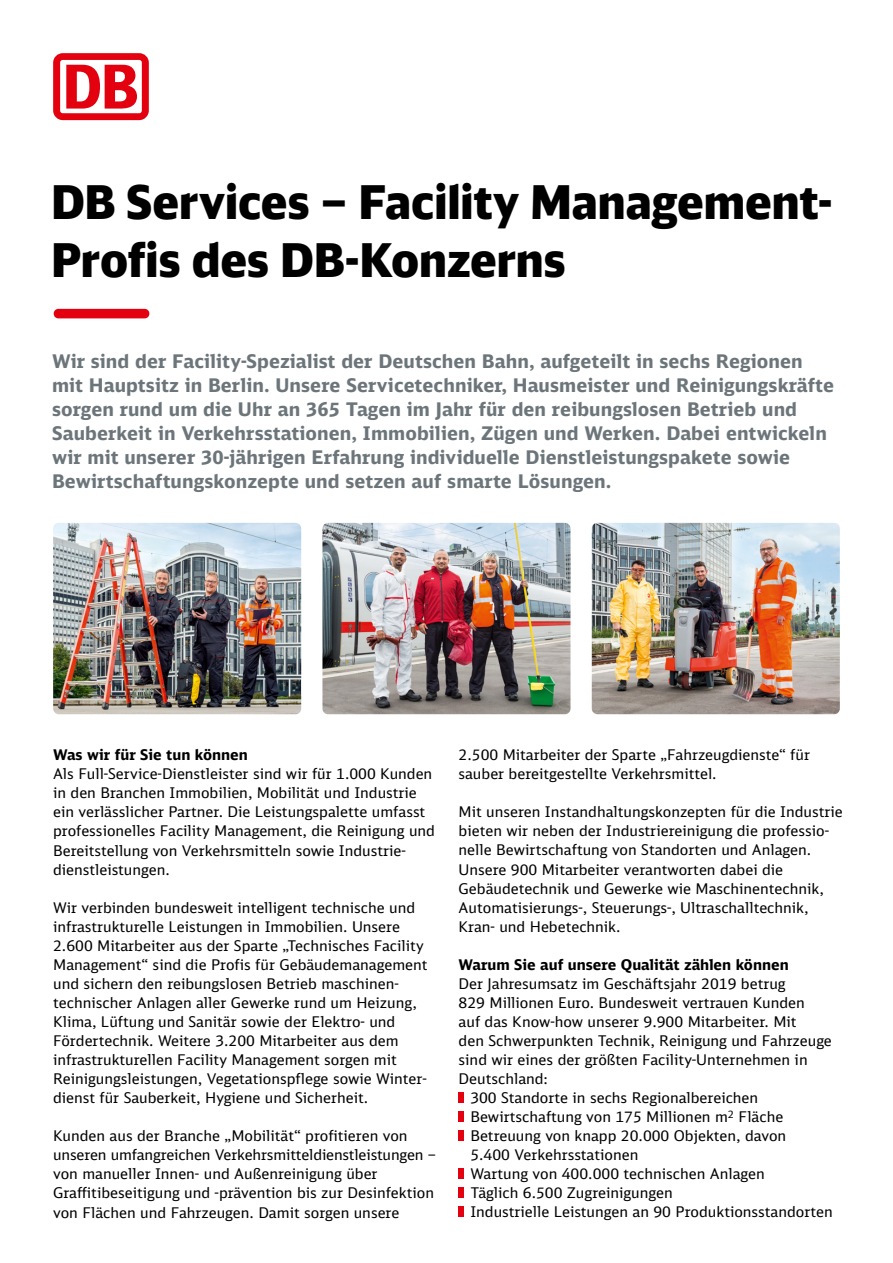
<style>
.page{position:relative;width:893px;height:1263px;background:#fff}
.page>*{position:absolute;margin:0;border:0;box-sizing:border-box;transform-origin:0 0}
.t1{font:900 46.5px/58.5px "DB Head";color:#000}
.t2{font:700 18.75px/24px "DB Sans";letter-spacing:.005em;color:#6c757a}
.t3{font:14.7px/19px "DB Sans";color:#000}
.t4{font:700 14.7px "DB Sans";color:#000}
</style>
<div class="page">
<div style="left:53px;top:53px;width:96px;height:67px;background:#e3000f;border-radius:10px"></div>
<div style="left:60px;top:60px;width:82px;height:53px;background:#fff;border-radius:3px"></div>
<svg style="left:66px;top:65px;width:71px;height:44px"></svg>
<div style="left:54px;top:309px;width:95px;height:9px;background:#e3000f;border-radius:5px"></div>
<div style="left:459px;top:1092px;width:5px;height:11px;background:#e3000f"></div>
<div style="left:459px;top:1111px;width:5px;height:11px;background:#e3000f"></div>
<div style="left:459px;top:1130px;width:5px;height:11px;background:#e3000f"></div>
<div style="left:459px;top:1168px;width:5px;height:11px;background:#e3000f"></div>
<div style="left:459px;top:1187px;width:5px;height:11px;background:#e3000f"></div>
<div style="left:459px;top:1206px;width:5px;height:11px;background:#e3000f"></div>
<img style="left:592px;top:523px;width:248px;height:191px">
<img style="left:322px;top:523px;width:248px;height:191px">
<img style="left:53px;top:523px;width:248px;height:191px">
<h1 class="t1" style="left:51px;top:171px;width:782px">DB Services – Facility Management-<br>Profis des DB-Konzerns</h1>
<p class="t2" style="left:52px;top:349px;width:783px">Wir sind der Facility-Spezialist der Deutschen Bahn, aufgeteilt in sechs Regionen mit Hauptsitz in Berlin. Unsere Servicetechniker, Hausmeister und Reinigungskräfte sorgen rund um die Uhr an 365 Tagen im Jahr für den reibungslosen Betrieb und Sauberkeit in Verkehrsstationen, Immobilien, Zügen und Werken. Dabei entwickeln wir mit unserer 30-jährigen Erfahrung individuelle Dienstleistungspakete sowie Bewirtschaftungskonzepte und setzen auf smarte Lösungen.</p>
<p class="t4" style="left:53px;top:745px;width:196px">Was wir für Sie tun können</p>
<p class="t3" style="left:53px;top:764px;width:383px">Als Full-Service-Dienstleister sind wir für 1.000 Kunden in den Branchen Immobilien, Mobilität und Industrie ein verlässlicher Partner. Die Leistungspalette umfasst professionelles Facility Management, die Reinigung und Bereitstellung von Verkehrsmitteln sowie Industrie&shy;dienstleistungen.</p>
<p class="t3" style="left:53px;top:897px;width:376px">Wir verbinden bundesweit intelligent technische und infrastrukturelle Leistungen in Immobilien. Unsere 2.600 Mitarbeiter aus der Sparte „Technisches Facility Management“ sind die Profis für Gebäudemanagement und sichern den reibungslosen Betrieb maschinen&shy;technischer Anlagen aller Gewerke rund um Heizung, Klima, Lüftung und Sanitär sowie der Elektro- und Fördertechnik. Weitere 3.200 Mitarbeiter aus dem infrastrukturellen Facility Management sorgen mit Reinigungsleistungen, Vegetationspflege sowie Winter&shy;dienst für Sauberkeit, Hygiene und Sicherheit.</p>
<p class="t3" style="left:53px;top:1126px;width:385px">Kunden aus der Branche „Mobilität“ profitieren von unseren umfangreichen Verkehrsmitteldienstleistungen – von manueller Innen- und Außenreinigung über Graffitibeseitigung und -prävention bis zur Desinfektion von Flächen und Fahrzeugen. Damit sorgen unsere</p>
<p class="t3" style="left:459px;top:745px;width:353px">2.500 Mitarbeiter der Sparte „Fahrzeugdienste“ für sauber bereitgestellte Verkehrsmittel.</p>
<p class="t3" style="left:459px;top:802px;width:386px">Mit unseren Instandhaltungskonzepten für die Industrie bieten wir neben der Industriereinigung die professio&shy;nelle Bewirtschaftung von Standorten und Anlagen.<br>Unsere 900 Mitarbeiter verantworten dabei die Gebäudetechnik und Gewerke wie Maschinentechnik, Automatisierungs-, Steuerungs-, Ultraschalltechnik, Kran- und Hebetechnik.</p>
<p class="t4" style="left:459px;top:955px;width:332px">Warum Sie auf unsere Qualität zählen können</p>
<p class="t3" style="left:459px;top:974px;width:328px">Der Jahresumsatz im Geschäftsjahr 2019 betrug</p>
<p class="t3" style="left:459px;top:993px;width:348px">829 Millionen Euro. Bundesweit vertrauen Kunden</p>
<p class="t3" style="left:459px;top:1012px;width:339px">auf das Know-how unserer 9.900 Mitarbeiter. Mit</p>
<p class="t3" style="left:459px;top:1031px;width:375px">den Schwerpunkten Technik, Reinigung und Fahrzeuge</p>
<p class="t3" style="left:459px;top:1050px;width:351px">sind wir eines der größten Facility-Unternehmen in</p>
<p class="t3" style="left:459px;top:1069px;width:91px">Deutschland:</p>
<p class="t3" style="left:470px;top:1088px;width:289px">300 Standorte in sechs Regionalbereichen</p>
<p class="t3" style="left:470px;top:1107px;width:314px">Bewirtschaftung von 175 Millionen m<sup>2</sup> Fläche</p>
<p class="t3" style="left:470px;top:1126px;width:317px">Betreuung von knapp 20.000 Objekten, davon</p>
<p class="t3" style="left:470px;top:1145px;width:169px">5.400 Verkehrsstationen</p>
<p class="t3" style="left:470px;top:1164px;width:296px">Wartung von 400.000 technischen Anlagen</p>
<p class="t3" style="left:470px;top:1183px;width:204px">Täglich 6.500 Zugreinigungen</p>
<p class="t3" style="left:470px;top:1202px;width:364px">Industrielle Leistungen an 90 Produktionsstandorten</p>
</div>
